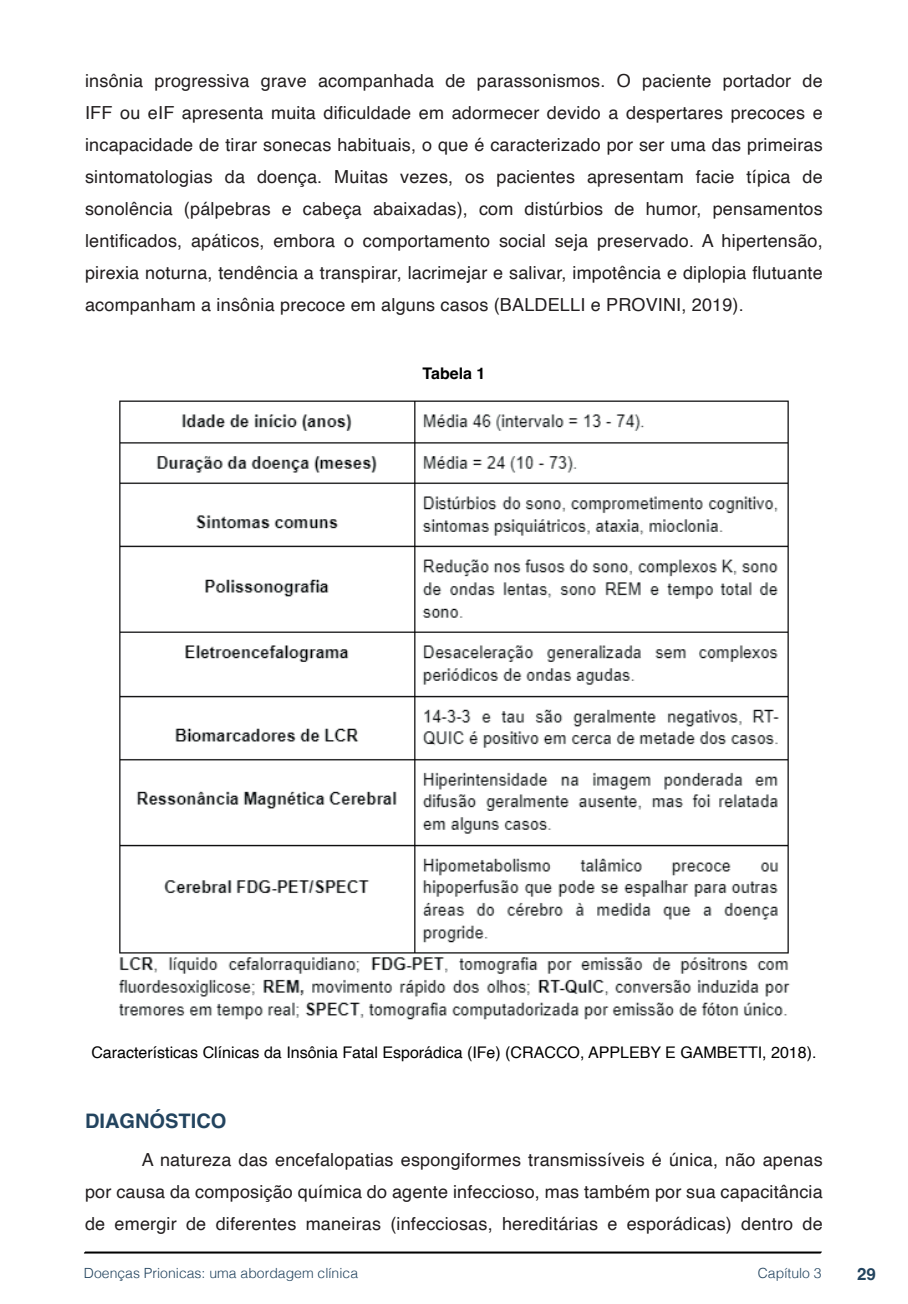
<style>
.page{position:relative;width:908px;height:1304px;background:#fff}
.page>*{position:absolute;margin:0;border:0;box-sizing:border-box;transform-origin:0 0}
.t1{font:700 20px "Helvetica";color:#23445f}
.t2{font:18px/32px "Helvetica";letter-spacing:.01em;color:#231f20;text-align:justify}
.t3{font:700 16.8px "Helvetica";color:#23445f}
.t4{font:16px "Helvetica";color:#000}
.t5{font:700 16px "Helvetica";color:#000}
.t6{font:300 14px "Helvetica";color:#23445f}
</style>
<div class="page">
<svg style="left:84px;top:1251px;width:737px;height:3px;background:#515151"></svg>
<img style="left:118px;top:400px;width:672px;height:620px">
<p class="t2" style="left:85px;top:65px;width:738px">insônia progressiva grave acompanhada de parassonismos. O paciente portador de IFF ou eIF apresenta muita dificuldade em adormecer devido a despertares precoces e incapacidade de tirar sonecas habituais, o que é caracterizado por ser uma das primeiras sintomatologias da doença. Muitas vezes, os pacientes apresentam facie típica de sonolência (pálpebras e cabeça abaixadas), com distúrbios de humor, pensamentos lentificados, apáticos, embora o comportamento social seja preservado. A hipertensão, pirexia noturna, tendência a transpirar, lacrimejar e salivar, impotência e diplopia flutuante acompanham a insônia precoce em alguns casos (BALDELLI e PROVINI, 2019).</p>
<p class="t5" style="left:422px;top:364px;width:64px">Tabela 1</p>
<p class="t4" style="left:91px;top:1040px;width:726px">Características Clínicas da Insônia Fatal Esporádica (IFe) (CRACCO, APPLEBY E GAMBETTI, 2018).</p>
<p class="t1" style="left:85px;top:1109px;width:143px">DIAGNÓSTICO</p>
<p class="t2" style="left:85px;top:1144px;width:738px;text-indent:57px">A natureza das encefalopatias espongiformes transmissíveis é única, não apenas por causa da composição química do agente infeccioso, mas também por sua capacitância de emergir de diferentes maneiras (infecciosas, hereditárias e esporádicas) dentro de</p>
<p class="t6" style="left:84px;top:1261px;width:275px">Doenças Prionicas: uma abordagem clínica</p>
<p class="t6" style="left:757px;top:1261px;width:65px">Capítulo 3</p>
<p class="t3" style="left:856px;top:1264px;width:20px">29</p>
</div>
